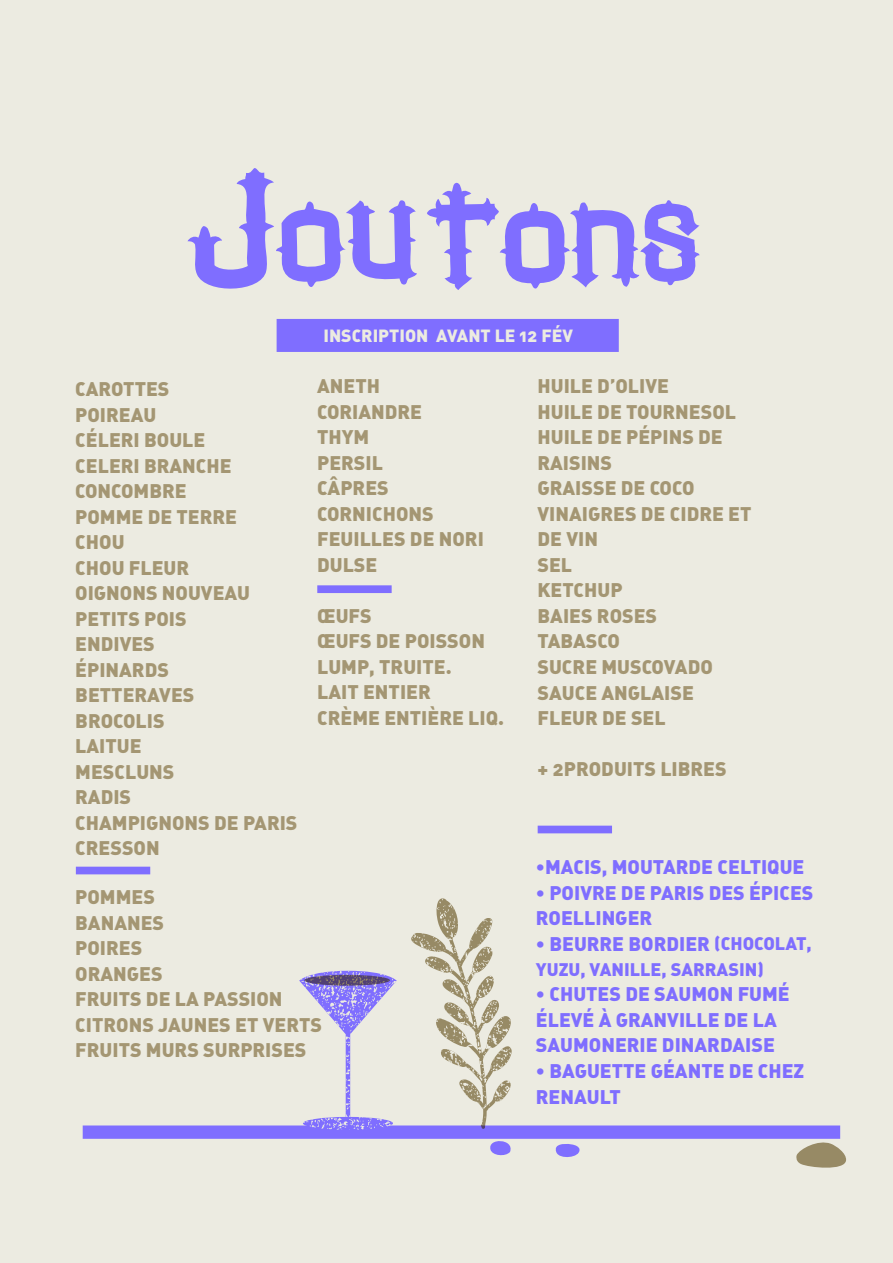
<style>
.page{position:relative;width:893px;height:1263px;background:#ecebe1}
.page>*{position:absolute;margin:0;border:0;box-sizing:border-box;transform-origin:0 0}
.t1{font:19.5px/25.5px "DIN Black Alternate";color:#a49673}
.t2{font:19.5px/25.5px "DIN Black Alternate";color:#7f6eff}
.t3{font:18px/25.5px "DIN Black Alternate";color:#7f6eff}
.t4{font:17.55px "DIN Black Alternate";color:#ecebe1}
.s1{font-size:19.5px}
</style>
<div class="page">
<div style="left:277px;top:319px;width:342px;height:33px;background:#7f6eff"></div>
<div style="left:83px;top:1125px;width:757px;height:14px;background:#7f6eff"></div>
<svg style="left:486px;top:1138px;width:29px;height:18px"></svg>
<svg style="left:522px;top:1125px;width:95px;height:32px"></svg>
<svg style="left:796px;top:1142px;width:51px;height:26px"></svg>
<svg style="left:295px;top:898px;width:217px;height:231px"></svg>
<img style="left:299px;top:971px;width:98px;height:159px">
<svg style="left:304px;top:975px;width:86px;height:11px"></svg>
<svg style="left:187px;top:168px;width:230px;height:183px"></svg>
<svg style="left:427px;top:182px;width:273px;height:170px"></svg>
<div style="left:76px;top:867px;width:74px;height:7px;background:#7f6eff"></div>
<div style="left:317px;top:585px;width:75px;height:8px;background:#7f6eff"></div>
<div style="left:538px;top:826px;width:74px;height:7px;background:#7f6eff"></div>
<p class="t1" style="left:75px;top:375px;width:223px">CAROTTES<br>POIREAU<br>CÉLERI BOULE<br>CELERI BRANCHE<br>CONCOMBRE<br>POMME DE TERRE<br>CHOU<br>CHOU FLEUR<br>OIGNONS NOUVEAU<br>PETITS POIS<br>ENDIVES<br>ÉPINARDS<br>BETTERAVES<br>BROCOLIS<br>LAITUE<br>MESCLUNS<br>RADIS<br>CHAMPIGNONS DE PARIS<br>CRESSON</p>
<p class="t4" style="left:323px;top:324px;width:250px">INSCRIPTION AVANT LE 12 FÉV</p>
<p class="t1" style="left:317px;top:372px;width:106px">ANETH<br>CORIANDRE<br>THY</p>
<p class="t1" style="left:537px;top:372px;width:215px">HUILE D’OLIVE<br>HUILE DE TOURNESOL<br>HUILE DE PÉPINS DE<br>RAISINS<br>GRAISS E DE COCO<br>VINAIGRES DE CIDRE ET<br>DE VIN<br>SEL<br>KETCHU P<br>BAIES ROSES<br>TABASCO<br>SUCRE MUSCOVADO<br>SAUCE ANGLAISE<br>FLEUR DE SEL</p>
<p class="t1" style="left:537px;top:755px;width:190px">+ 2PRODUITS LIBRES</p>
<p class="t1" style="left:317px;top:423px;width:168px;text-indent:36px">M<br>PERSIL<br>CÂPRES<br>CORNICHONS<br>FEUILLES DE NORI<br>DULSE</p>
<p class="t1" style="left:317px;top:602px;width:31px">ŒUFS<br>ŒUFS</p>
<p class="t1" style="left:317px;top:627px;width:189px;text-indent:59px">DE POISSON<br>LUMP, TRUITE.<br>LAIT ENTIER<br>CRÈME ENTIÈRE LIQ.</p>
<p class="t1" style="left:75px;top:883px;width:247px">POMMES<br>BANANES<br>POIRES<br>ORANGES<br>FRUITS DE LA PASSION<br>CITRONS JAUNES ET VERTS<br>FRUITS MURS</p>
<p class="t1" style="left:203px;top:1036px;width:14px">SUR</p>
<p class="t1" style="left:240px;top:1036px;width:67px">PRISES</p>
<p class="t2" style="left:536px;top:853px;width:270px">•MACIS, MOUTARDE CELTIQU E</p>
<p class="t2" style="left:536px;top:879px;width:278px">• POIVRE DE PARIS DES ÉPICES<br>ROELLINGER</p>
<p class="t2" style="left:536px;top:930px;width:52px">• BEURR</p>
<p class="t3" style="left:536px;top:930px;width:277px;text-indent:76px"><span class="s1">E BORDIER</span> (CHOCOLAT,<br>YUZU, VANILLE, SARRASIN)</p>
<p class="t2" style="left:536px;top:980px;width:27px">• CHU</p>
<p class="t2" style="left:536px;top:980px;width:255px;text-indent:50px">TES DE SAUMON FUMÉ<br>ÉLEVÉ À GRANVILLE DE LA<br>SAUMONERIE DINARDAISE</p>
<p class="t2" style="left:536px;top:1057px;width:270px">• BAGUETTE GÉANTE DE CHEZ<br>RENAULT</p>
</div>
